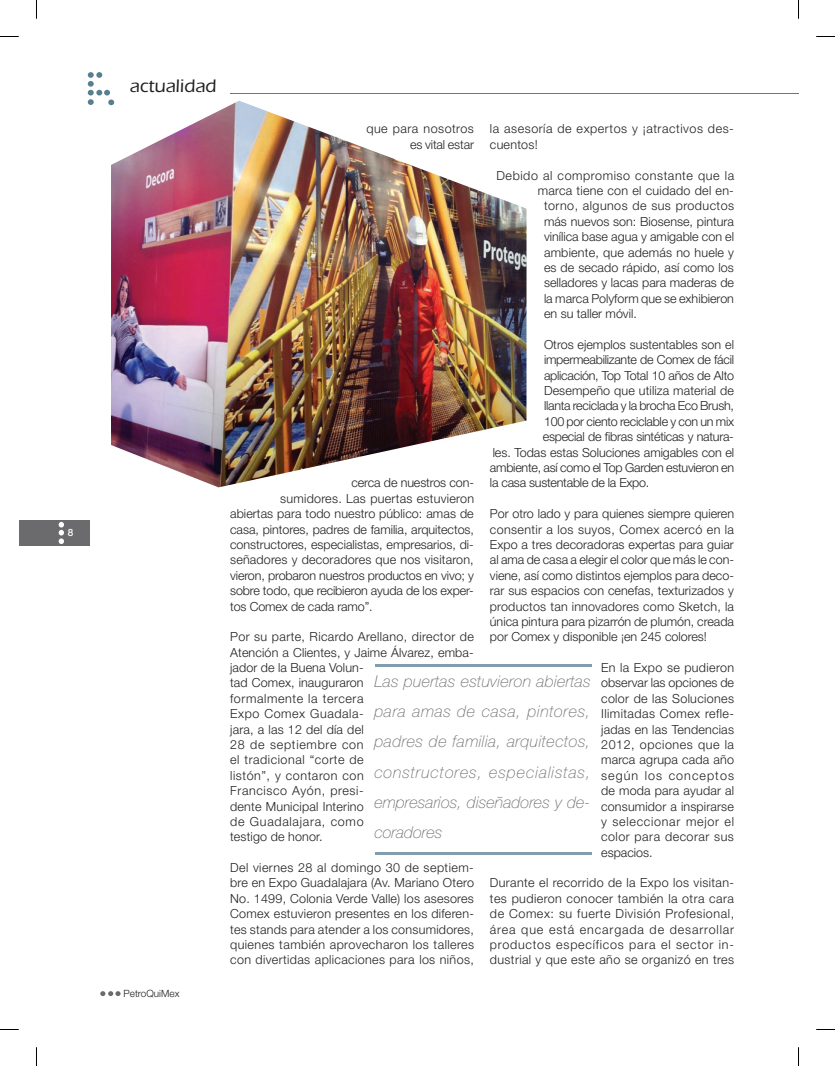
<style>
.page{position:relative;width:835px;height:1066px;background:#fff}
.page>*{position:absolute;margin:0;border:0;box-sizing:border-box;transform-origin:0 0}
.t1{font:500 18.75px "ITC Eras Std";color:#231f20}
.t2{font:italic 100 16.25px/30px "Helvetica Neue LT Std";letter-spacing:.005em;color:#6c6d70;text-align:justify}
.t3{font:300 12.5px/15.4px "Helvetica Neue LT Std";letter-spacing:.005em;color:#231f20;text-align:justify}
.t4{font:300 12.5px/15.4px "Helvetica Neue LT Std";letter-spacing:.03em;color:#231f20}
.t5{font:300 12.5px "Helvetica Neue LT Std";letter-spacing:-.02em;color:#231f20}
.t6{font:300 12.5px/15.4px "Helvetica Neue LT Std";letter-spacing:.045em;color:#231f20}
.t7{font:300 12.5px/15.4px "Helvetica Neue LT Std";letter-spacing:.04em;color:#231f20;text-align:right}
.t8{font:300 12.5px "Helvetica Neue LT Std";letter-spacing:.035em;color:#231f20}
.t9{font:300 10px "Helvetica Neue LT Std";color:#231f20}
.t10{font:500 10px "Helvetica Neue LT Std";color:#fff}
</style>
<div class="page">
<svg style="left:100px;top:991px;width:21px;height:4px"></svg>
<svg style="left:88px;top:72px;width:26px;height:33px"></svg>
<hr style="left:230px;top:93px;width:568px;height:1px;background:#587e8f">
<div style="left:19px;top:520px;width:71px;height:25px;background:#6b6b6e"></div>
<svg style="left:59px;top:521px;width:5px;height:23px"></svg>
<img style="left:111px;top:101px;width:415px;height:386px">
<hr style="left:375px;top:664px;width:217px;height:2px;background:#809eae">
<hr style="left:375px;top:851px;width:217px;height:3px;background:#809eae">
<svg style="left:0;top:36px;width:19px;height:1px"></svg>
<svg style="left:816px;top:36px;width:19px;height:1px"></svg>
<svg style="left:36px;top:0;width:1px;height:19px"></svg>
<svg style="left:36px;top:1047px;width:1px;height:18px"></svg>
<svg style="left:798px;top:0;width:1px;height:19px"></svg>
<svg style="left:798px;top:1047px;width:1px;height:18px"></svg>
<p class="t10" style="left:68px;top:526px;width:7px">8</p>
<h1 class="t1" style="left:130px;top:75px;width:88px">actualidad</h1>
<p class="t9" style="left:123px;top:986px;width:57px">PetroQuiMex</p>
<p class="t6" style="left:490px;top:121px;width:245px">la asesoría de expertos y ¡atractivos des&shy;cuentos!</p>
<p class="t6" style="left:496px;top:167px;width:239px">Debido al compromiso constante que la</p>
<p class="t3" style="left:538px;top:182px;width:198px">marca tiene con el cuidado del en-</p>
<p class="t8" style="left:544px;top:198px;width:192px">torno, algunos de sus productos</p>
<p class="t3" style="left:544px;top:213px;width:191px">más nuevos son: Biosense, pintura</p>
<p class="t3" style="left:544px;top:229px;width:192px">vinílica base agua y amigable con el</p>
<p class="t3" style="left:544px;top:244px;width:191px">ambiente, que además no huele y</p>
<p class="t3" style="left:544px;top:259px;width:191px">es de secado rápido, así como los</p>
<p class="t3" style="left:544px;top:275px;width:192px">selladores y lacas para maderas de</p>
<p class="t3" style="left:544px;top:290px;width:191px">la marca Polyform que se exhibieron</p>
<p class="t3" style="left:544px;top:305px;width:94px">en su taller móvil.</p>
<p class="t3" style="left:544px;top:336px;width:191px">Otros ejemplos sustentables son el</p>
<p class="t5" style="left:544px;top:352px;width:191px">impermeabilizante de Comex de fácil</p>
<p class="t5" style="left:544px;top:367px;width:191px">aplicación, Top Total 10 años de Alto</p>
<p class="t3" style="left:544px;top:382px;width:192px">Desempeño que utiliza material de</p>
<p class="t5" style="left:544px;top:398px;width:191px">llanta reciclada y la brocha Eco Brush,</p>
<p class="t5" style="left:544px;top:413px;width:192px">100 por ciento reciclable y con un mix</p>
<p class="t5" style="left:543px;top:429px;width:193px">especial de bras sintéticas y natura-</p>
<p class="t3" style="left:493px;top:444px;width:243px">les. Todas estas Soluciones amigables con el</p>
<p class="t5" style="left:490px;top:459px;width:246px">ambiente, así como el Top Garden estuvieron en</p>
<p class="t5" style="left:490px;top:475px;width:161px">la casa sustentable de la Expo.</p>
<p class="t3" style="left:490px;top:505px;width:246px">Por otro lado y para quienes siempre quieren consentir a los suyos, Comex acercó en la Expo a tres decoradoras expertas para guiar al ama de casa a elegir el color que más le con&shy;viene, así como distintos ejemplos para deco&shy;rar sus espacios con cenefas, texturizados y productos tan innovadores como Sketch, la única pintura para pizarrón de plumón, creada por Comex y disponible ¡en 245 colores!</p>
<p class="t3" style="left:601px;top:659px;width:134px">En la Expo se pudieron observar las opciones de color de las Soluciones Ilimitadas Comex refle&shy;jadas en las Tendencias 2012, opciones que la marca agrupa cada año según los conceptos de moda para ayudar al consumidor a inspirarse y seleccionar mejor el color para decorar sus espacios.</p>
<p class="t3" style="left:490px;top:874px;width:246px">Durante el recorrido de la Expo los visitan&shy;tes pudieron conocer también la otra cara de Comex: su fuerte División Profesional, área que está encargada de desarrollar productos específicos para el sector in&shy;dustrial y que este año se organizó en tres</p>
<p class="t7" style="left:366px;top:121px;width:109px">que para nosotros es vital estar</p>
<p class="t3" style="left:351px;top:475px;width:124px">cerca de nuestros con-</p>
<p class="t3" style="left:280px;top:490px;width:195px">sumidores. Las puertas estuvieron</p>
<p class="t3" style="left:230px;top:505px;width:245px">abiertas para todo nuestro público: amas de</p>
<p class="t3" style="left:230px;top:521px;width:245px">casa, pintores, padres de familia, arquitectos,</p>
<p class="t3" style="left:230px;top:536px;width:245px">constructores, especialistas, empresarios, di-</p>
<p class="t3" style="left:230px;top:551px;width:245px">señadores y decoradores que nos visitaron,</p>
<p class="t3" style="left:230px;top:567px;width:245px">vieron, probaron nuestros productos en vivo; y</p>
<p class="t3" style="left:230px;top:582px;width:245px">sobre todo, que recibieron ayuda de los exper-</p>
<p class="t3" style="left:230px;top:598px;width:144px">tos Comex de cada ramo”.</p>
<p class="t4" style="left:230px;top:628px;width:245px">Por su parte, Ricardo Arellano, director de<br>Atención a Clientes, y Jaime Álvarez, emba&shy;jador de la Buena Volun-<br>tad Comex, inauguraron<br>formalmente la tercera<br>Expo Comex Guadala-<br>jara, a las 12 del día del<br>28 de septiembre con<br>el tradicional “corte de<br>listón”, y contaron con<br>Francisco Ayón, presi-<br>dente Municipal Interino<br>de Guadalajara, como<br>testigo de honor.</p>
<p class="t3" style="left:230px;top:859px;width:245px">Del viernes 28 al domingo 30 de septiem&shy;bre en Expo Guadalajara (Av. Mariano Otero No. 1499, Colonia Verde Valle) los asesores Comex estuvieron presentes en los diferen&shy;tes stands para atender a los consumidores, quienes también aprovecharon los talleres con divertidas aplicaciones para los niños,</p>
<h2 class="t2" style="left:374px;top:666px;width:218px">Las puertas estuvieron abiertas para amas de casa, pintores, padres de familia, arquitectos, constructores, especialistas, empresarios, diseñadores y de&shy;coradores</h2>
</div>
